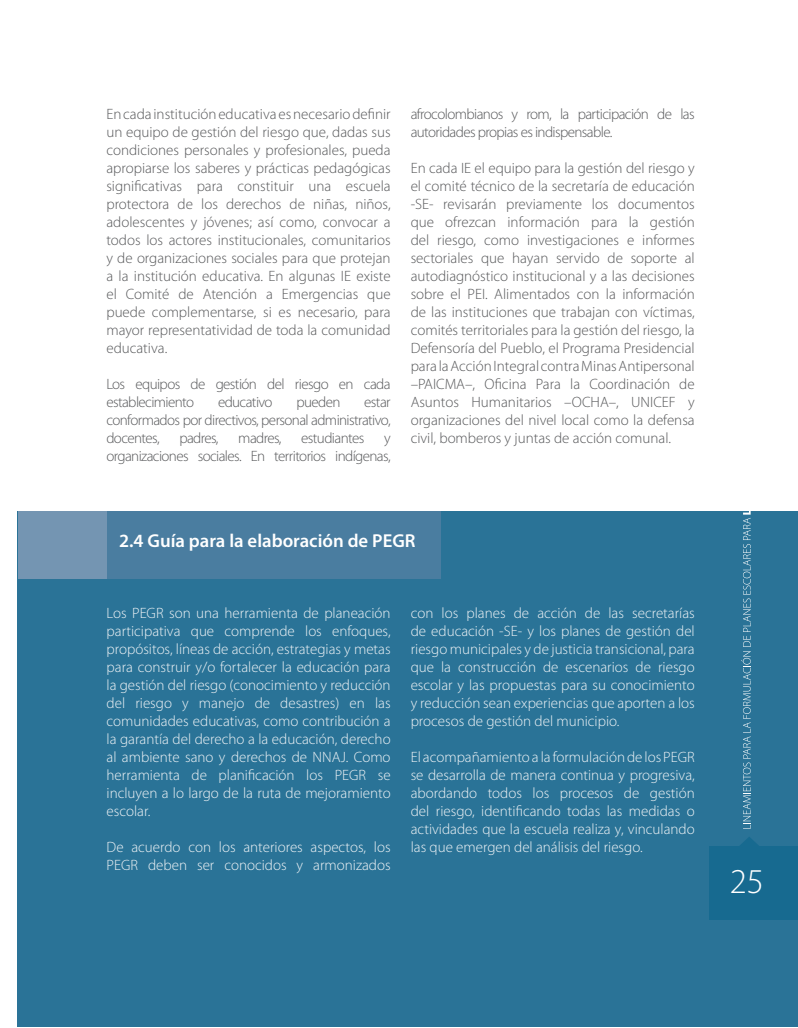
<style>
.page{position:relative;width:798px;height:1028px;background:#fff}
.page>*{position:absolute;margin:0;border:0;box-sizing:border-box;transform-origin:0 0}
.t1{font:300 35px "Myriad Pro";color:#fff}
.t2{font:600 18.75px "Myriad Pro";color:#fff}
.t3{font:300 15px/18px "Myriad Pro";letter-spacing:-.04em;color:#57585a;text-align:justify}
.t4{font:300 15px/18px "Myriad Pro";color:#eff3f6;text-align:justify}
</style>
<div class="page">
<div style="left:18px;top:512px;width:779px;height:514px;background:#2a7397"></div>
<div style="left:106px;top:512px;width:334px;height:67px;background:#4a7da0"></div>
<div style="left:18px;top:512px;width:88px;height:67px;background:#7495b2"></div>
<div style="left:709px;top:846px;width:88px;height:74px;background:#176a90"></div>
<svg style="left:740px;top:837px;width:19px;height:9px"></svg>
<svg style="left:741px;top:511px;width:9px;height:313px"></svg>
<p class="t3" style="left:106px;top:105px;width:286px">En cada institución educativa es necesario definir un equipo de gestión del riesgo que, dadas sus condiciones personales y profesionales, pueda apropiarse los saberes y prácticas pedagógicas significativas para constituir una escuela protectora de los derechos de niñas, niños, adolescentes y jóvenes; así como, convocar a todos los actores institucionales, comunitarios y de organizaciones sociales para que protejan a la institución educativa. En algunas IE existe el Comité de Atención a Emergencias que puede complementarse, si es necesario, para mayor representatividad de toda la comunidad educativa.</p>
<p class="t3" style="left:106px;top:375px;width:285px">Los equipos de gestión del riesgo en cada establecimiento</p>
<p class="t3" style="left:218px;top:393px;width:56px">educativo</p>
<p class="t3" style="left:296px;top:393px;width:45px">pueden</p>
<p class="t3" style="left:106px;top:393px;width:286px;text-indent:258px">estar conformados por directivos, personal administrativo, docentes,</p>
<p class="t3" style="left:179px;top:429px;width:41px">padres,</p>
<p class="t3" style="left:238px;top:429px;width:45px">madres,</p>
<p class="t3" style="left:301px;top:429px;width:65px">estudiantes</p>
<p class="t3" style="left:106px;top:429px;width:286px;text-align:right">y<br>organizaciones sociales. En territorios indígenas,</p>
<p class="t3" style="left:410px;top:105px;width:285px">afrocolombianos y rom, la participación de las autoridades propias es indispensable.</p>
<p class="t3" style="left:410px;top:159px;width:285px">En cada IE el equipo para la gestión del riesgo y el comité técnico de la secretaría de educación -SE- revisarán previamente los documentos que ofrezcan información para la gestión del riesgo, como investigaciones e informes sectoriales que hayan servido de soporte al autodiagnóstico institucional y a las decisiones sobre el PEI. Alimentados con la información de las instituciones que trabajan con víctimas, comités territoriales para la gestión del riesgo, la Defensoría del Pueblo, el Programa Presidencial para la Acción Integral contra Minas Antipersonal –PAICMA–, Oficina Para la Coordinación de Asuntos Humanitarios –OCHA–, UNICEF y organizaciones del nivel local como la defensa civil, bomberos y juntas de acción comunal.</p>
<p class="t2" style="left:119px;top:528px;width:298px">2.4 Guía para la elaboración de PEGR</p>
<p class="t4" style="left:106px;top:604px;width:285px">Los PEGR son una herramienta de planeación participativa que comprende los enfoques, propósitos, líneas de acción, estrategias y metas para construir y/o fortalecer la educación para la gestión del riesgo (conocimiento y reducción del riesgo y manejo de desastres) en las comunidades educativas, como contribución a la garantía del derecho a la educación, derecho al ambiente sano y derechos de NNAJ. Como herramienta de planificación los PEGR se incluyen a lo largo de la ruta de mejoramiento escolar.</p>
<p class="t4" style="left:106px;top:838px;width:285px">De acuerdo con los anteriores aspectos, los<br>PEGR deben ser conocidos y armonizados</p>
<p class="t4" style="left:410px;top:604px;width:285px">con los planes de acción de las secretarías de educación -SE- y los planes de gestión del riesgo municipales y de justicia transicional, para que la construcción de escenarios de riesgo escolar y las propuestas para su conocimiento y reducción sean experiencias que aporten a los procesos de gestión del municipio.</p>
<p class="t4" style="left:410px;top:748px;width:285px">El acompañamiento a la formulación de los PEGR se desarrolla de manera continua y progresiva, abordando todos los procesos de gestión del riesgo, identificando todas las medidas o actividades que la escuela realiza y, vinculando las que emergen del análisis del riesgo.</p>
<h1 class="t1" style="left:729px;top:862px;width:36px">25</h1>
</div>
